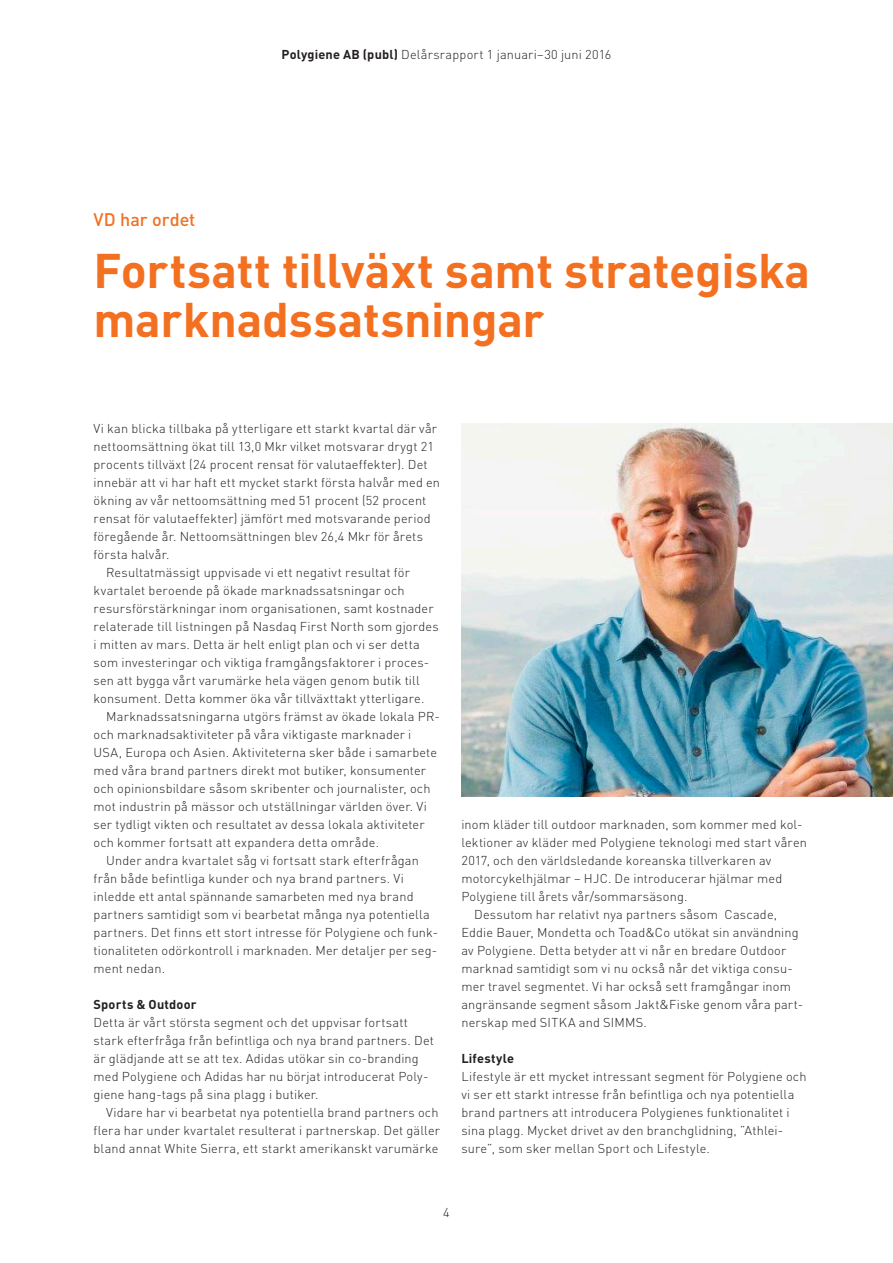
<style>
.page{position:relative;width:893px;height:1263px;background:#fff}
.page>*{position:absolute;margin:0;border:0;box-sizing:border-box;transform-origin:0 0}
.t1{font:700 48px/49.5px "DINOT";letter-spacing:-.005em;color:#f37021}
.t2{font:500 18px "DINOT";letter-spacing:-.005em;color:#f37021}
.t3{font:300 12.75px/18px "DINOT";letter-spacing:.015em;color:#231f20}
.t4{font:700 12.75px "DINOT";letter-spacing:.02em;color:#231f20}
.s1{font-weight:700}
</style>
<div class="page">
<img style="left:461px;top:423px;width:432px;height:373px">
<h2 class="t2" style="left:94px;top:208px;width:103px">VD har ordet</h2>
<p class="t3" style="left:282px;top:45px;width:331px"><span class="s1">Polygiene AB (publ)</span> Delårsrapport 1 januari–30 juni 2016</p>
<h1 class="t1" style="left:94px;top:244px;width:718px">Fortsatt tillväxt samt strategiska marknadssatsningar</h1>
<p class="t3" style="left:94px;top:419px;width:345px">Vi kan blicka tillbaka på ytterligare ett starkt kvartal där vår</p>
<p class="t3" style="left:94px;top:437px;width:342px">nettoomsättning ökat till 13,0 Mkr vilket motsvarar drygt 21</p>
<p class="t3" style="left:94px;top:455px;width:335px">procents tillväxt (24 procent rensat för valutaeffekter). Det</p>
<p class="t3" style="left:94px;top:473px;width:348px">innebär att vi har haft ett mycket starkt första halvår med en</p>
<p class="t3" style="left:94px;top:491px;width:334px">ökning av vår nettoomsättning med 51 procent (52 procent</p>
<p class="t3" style="left:94px;top:509px;width:339px">rensat för valutaeffekter) jämfört med motsvarande period</p>
<p class="t3" style="left:94px;top:527px;width:331px">föregående år. Nettoomsättningen blev 26,4 Mkr för årets</p>
<p class="t3" style="left:94px;top:545px;width:77px">första halvår.</p>
<p class="t3" style="left:106px;top:563px;width:305px">Resultatmässigt uppvisade vi ett negativt resultat för</p>
<p class="t3" style="left:94px;top:581px;width:313px">kvartalet beroende på ökade marknadssatsningar och</p>
<p class="t3" style="left:94px;top:599px;width:342px">resursförstärkningar inom organisationen, samt kostnader</p>
<p class="t3" style="left:94px;top:617px;width:347px">relaterade till listningen på Nasdaq First North som gjordes</p>
<p class="t3" style="left:94px;top:635px;width:328px">i mitten av mars. Detta är helt enligt plan och vi ser detta</p>
<p class="t3" style="left:94px;top:653px;width:337px">som investeringar och viktiga framgångsfaktorer i proces-</p>
<p class="t3" style="left:94px;top:671px;width:328px">sen att bygga vårt varumärke hela vägen genom butik till</p>
<p class="t3" style="left:94px;top:689px;width:332px">konsument. Detta kommer öka vår tillväxttakt ytterligare.</p>
<p class="t3" style="left:106px;top:707px;width:335px">Marknadssatsningarna utgörs främst av ökade lokala PR-</p>
<p class="t3" style="left:94px;top:725px;width:319px">och marknadsaktiviteter på våra viktigaste marknader i</p>
<p class="t3" style="left:94px;top:743px;width:345px">USA, Europa och Asien. Aktiviteterna sker både i samarbete</p>
<p class="t3" style="left:94px;top:761px;width:334px">med våra brand partners direkt mot butiker, konsumenter</p>
<p class="t3" style="left:94px;top:779px;width:338px">och opinionsbildare såsom skribenter och journalister, och</p>
<p class="t3" style="left:94px;top:797px;width:335px">mot industrin på mässor och utställningar världen över. Vi</p>
<p class="t3" style="left:94px;top:815px;width:332px">ser tydligt vikten och resultatet av dessa lokala aktiviteter</p>
<p class="t3" style="left:94px;top:833px;width:287px">och kommer fortsatt att expandera detta område.</p>
<p class="t3" style="left:106px;top:851px;width:314px">Under andra kvartalet såg vi fortsatt stark efterfrågan</p>
<p class="t3" style="left:94px;top:869px;width:312px">från både befintliga kunder och nya brand partners. Vi</p>
<p class="t3" style="left:94px;top:887px;width:322px">inledde ett antal spännande samarbeten med nya brand</p>
<p class="t3" style="left:94px;top:905px;width:338px">partners samtidigt som vi bearbetat många nya potentiella</p>
<p class="t3" style="left:94px;top:923px;width:346px">partners. Det finns ett stort intresse för Polygiene och funk-</p>
<p class="t3" style="left:94px;top:941px;width:345px">tionaliteten odörkontroll i marknaden. Mer detaljer per seg-</p>
<p class="t3" style="left:94px;top:959px;width:73px">ment nedan.</p>
<p class="t4" style="left:94px;top:996px;width:105px">Sports &amp; Outdoor</p>
<p class="t3" style="left:94px;top:1013px;width:342px">Detta är vårt största segment och det uppvisar fortsatt stark efterfråga från befintliga och nya brand partners. Det är glädjande att se att tex. Adidas utökar sin co-branding med Polygiene och Adidas har nu börjat introducerat Poly&shy;giene hang-tags på sina plagg i butiker.</p>
<p class="t3" style="left:94px;top:1103px;width:348px;text-indent:13px">Vidare har vi bearbetat nya potentiella brand partners och flera har under kvartalet resulterat i partnerskap. Det gäller bland annat White Sierra, ett starkt amerikanskt varumärke</p>
<p class="t3" style="left:461px;top:815px;width:343px">inom kläder till outdoor marknaden, som kommer med kol-</p>
<p class="t3" style="left:461px;top:833px;width:347px">lektioner av kläder med Polygiene teknologi med start våren</p>
<p class="t3" style="left:461px;top:851px;width:312px">2017, och den världsledande koreanska tillverkaren av</p>
<p class="t3" style="left:461px;top:869px;width:322px">motorcykelhjälmar – HJC. De introducerar hjälmar med</p>
<p class="t3" style="left:461px;top:887px;width:228px">Polygiene till årets vår/sommarsäsong.</p>
<p class="t3" style="left:474px;top:905px;width:304px">Dessutom har relativt nya partners såsom Cascade,</p>
<p class="t3" style="left:461px;top:923px;width:339px">Eddie Bauer, Mondetta och Toad&amp;Co utökat sin användning</p>
<p class="t3" style="left:461px;top:941px;width:326px">av Polygiene. Detta betyder att vi når en bredare Outdoor</p>
<p class="t3" style="left:461px;top:959px;width:333px">marknad samtidigt som vi nu också når det viktiga consu-</p>
<p class="t3" style="left:461px;top:977px;width:331px">mer travel segmentet. Vi har också sett framgångar inom</p>
<p class="t3" style="left:461px;top:995px;width:343px">angränsande segment såsom Jakt&amp;Fiske genom våra part-</p>
<p class="t3" style="left:461px;top:1013px;width:187px">nerskap med SITKA and SIMMS.</p>
<p class="t4" style="left:461px;top:1050px;width:54px">Lifestyle</p>
<p class="t3" style="left:461px;top:1067px;width:347px">Lifestyle är ett mycket intressant segment för Polygiene och vi ser ett starkt intresse från befintliga och nya potentiella brand partners att introducera Polygienes funktionalitet i sina plagg. Mycket drivet av den branchglidning, ”Athlei&shy;sure”, som sker mellan Sport och Lifestyle.</p>
<p class="t3" style="left:443px;top:1203px;width:8px">4</p>
</div>
